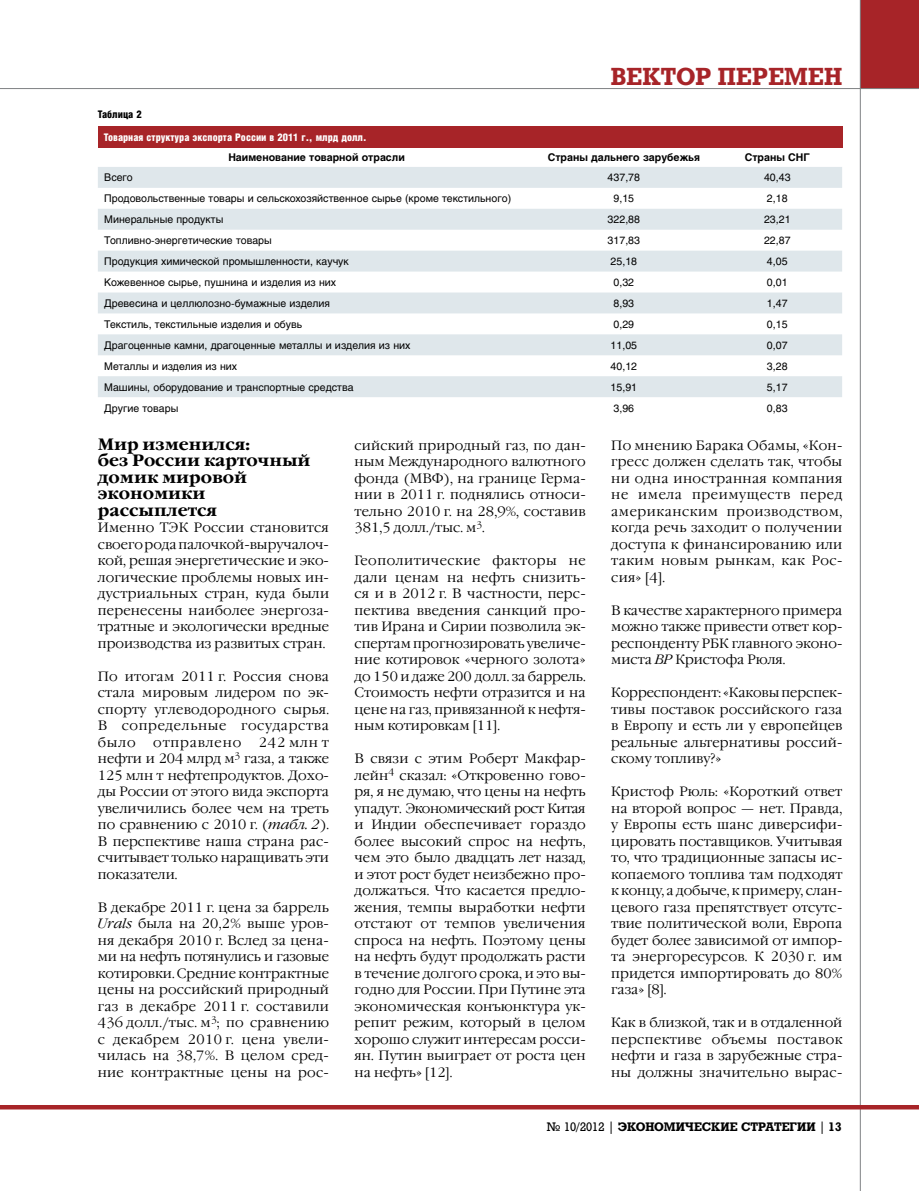
<style>
.page{position:relative;width:919px;height:1191px;background:#fff}
.page>*{position:absolute;margin:0;border:0;box-sizing:border-box;transform-origin:0 0}
.t1{font:700 24px "Rodeo";color:#a72428}
.t2{font:700 16.5px/16.5px "Garamond C";color:#000}
.t3{font:300 13.5px/16.5px "Garamond C";letter-spacing:.01em;color:#000;text-align:justify}
.t4{font:300 13.5px "Garamond C";letter-spacing:.065em;color:#000}
.t5{font:700 12px "Rodeo";color:#000}
.t6{font:12px "Rodeo";color:#000}
.t7{font:10.5px "Helios";color:#000}
.t8{font:700 10.5px "Helios";color:#000}
.t9{font:900 10.5px "Helios Cond";color:#fff}
.t10{font:900 10.5px "Helios Cond";color:#000}
.s1{font-style:italic}
.s2{font-weight:700}
.s3{font-weight:400}
</style>
<div class="page">
<div style="left:859px;top:0;width:59px;height:89px;background:#a72428"></div>
<hr style="left:0;top:88px;width:918px;height:1px;background:#808284">
<hr style="left:859px;top:0;width:1px;height:1191px;background:#808284">
<hr style="left:0;top:1105px;width:918px;height:4px;background:#a72428">
<div style="left:98px;top:126px;width:744px;height:22px;background:#a72428"></div>
<svg style="left:98px;top:167px;width:744px;height:230px;fill:#dfe7eb"></svg>
<p class="t10" style="left:98px;top:109px;width:45px">Таблица 2</p>
<p class="t9" style="left:104px;top:132px;width:264px">Товарная структура экспорта России в 2011 г., млрд долл.</p>
<h1 class="t1" style="left:610px;top:62px;width:34px">ВЕКТОР</h1>
<h1 class="t1" style="left:717px;top:62px;width:19px">ПЕРЕМЕН</h1>
<p class="t8" style="left:228px;top:151px;width:178px">Наименование товарной отрасли</p>
<p class="t8" style="left:547px;top:151px;width:154px">Страны дальнего зарубежья</p>
<p class="t8" style="left:744px;top:151px;width:67px">Страны СНГ</p>
<p class="t7" style="left:104px;top:171px;width:30px">Всего</p>
<p class="t7" style="left:607px;top:171px;width:34px">437,78</p>
<p class="t7" style="left:764px;top:171px;width:28px">40,43</p>
<p class="t7" style="left:104px;top:192px;width:408px">Продовольственные товары и сельскохозяйственное сырье (кроме текстильного)</p>
<p class="t7" style="left:613px;top:192px;width:22px">9,15</p>
<p class="t7" style="left:766px;top:192px;width:22px">2,18</p>
<p class="t7" style="left:104px;top:213px;width:121px">Минеральные продукты</p>
<p class="t7" style="left:607px;top:213px;width:34px">322,88</p>
<p class="t7" style="left:764px;top:213px;width:28px">23,21</p>
<p class="t7" style="left:104px;top:234px;width:169px">Топливно-энергетические товары</p>
<p class="t7" style="left:607px;top:234px;width:34px">317,83</p>
<p class="t7" style="left:764px;top:234px;width:28px">22,87</p>
<p class="t7" style="left:104px;top:255px;width:246px">Продукция химической промышленности, каучук</p>
<p class="t7" style="left:610px;top:255px;width:28px">25,18</p>
<p class="t7" style="left:766px;top:255px;width:22px">4,05</p>
<p class="t7" style="left:104px;top:276px;width:233px">Кожевенное сырье, пушнина и изделия из них</p>
<p class="t7" style="left:613px;top:276px;width:22px">0,32</p>
<p class="t7" style="left:766px;top:276px;width:22px">0,01</p>
<p class="t7" style="left:104px;top:297px;width:227px">Древесина и целлюлозно-бумажные изделия</p>
<p class="t7" style="left:613px;top:297px;width:22px">8,93</p>
<p class="t7" style="left:766px;top:297px;width:22px">1,47</p>
<p class="t7" style="left:104px;top:318px;width:200px">Текстиль, текстильные изделия и обувь</p>
<p class="t7" style="left:613px;top:318px;width:22px">0,29</p>
<p class="t7" style="left:766px;top:318px;width:22px">0,15</p>
<p class="t7" style="left:104px;top:339px;width:308px">Драгоценные камни, драгоценные металлы и изделия из них</p>
<p class="t7" style="left:610px;top:339px;width:28px">11,05</p>
<p class="t7" style="left:766px;top:339px;width:22px">0,07</p>
<p class="t7" style="left:104px;top:360px;width:134px">Металлы и изделия из них</p>
<p class="t7" style="left:610px;top:360px;width:28px">40,12</p>
<p class="t7" style="left:766px;top:360px;width:22px">3,28</p>
<p class="t7" style="left:104px;top:381px;width:251px">Машины, оборудование и транспортные средства</p>
<p class="t7" style="left:610px;top:381px;width:28px">15,91</p>
<p class="t7" style="left:766px;top:381px;width:22px">5,17</p>
<p class="t7" style="left:104px;top:402px;width:76px">Другие товары</p>
<p class="t7" style="left:613px;top:402px;width:22px">3,96</p>
<p class="t7" style="left:766px;top:402px;width:22px">0,83</p>
<p class="t2" style="left:98px;top:436px;width:214px">Мир изменился:<br>без России карточный домик мировой экономики рассыплется</p>
<p class="t3" style="left:98px;top:520px;width:233px">Именно ТЭК России становится своего рода палочкой-выручалоч&shy;кой, решая энергетические и эко&shy;логические проблемы новых ин&shy;дустриальных стран, куда были перенесены наиболее энергоза&shy;тратные и экологиче-ски вредные производства из развитых стран.</p>
<p class="t3" style="left:98px;top:668px;width:233px">По итогам 2011 г. Россия снова стала мировым лидером по эк&shy;спорту углеводородного сырья.<br>В сопредельные государст-ва было</p>
<p class="t3" style="left:98px;top:734px;width:233px;text-indent:161px">242 млн т нефти и 204 млрд м<sup>3</sup> газа, а также 125 млн т нефтепродуктов. Дохо&shy;ды России от этого вида экспорта увеличились более чем на треть по сравнению с 2010 г. (<span class="s1">табл. 2</span>).<br>В перспективе наша страна рас&shy;считывает только наращивать эти показатели.</p>
<p class="t3" style="left:98px;top:899px;width:233px">В декабре 2011 г. цена за баррель <span class="s1">Urals</span> была на 20,2% выше уров&shy;ня декабря 2010 г. Вслед за цена&shy;ми на нефть потянулись и газовые котировки. Средние контрактные цены на российский природный газ в декабре 2011 г. составили 436 долл./тыс. м<sup>3</sup>; по сравнению с декабрем 2010 г. цена увели&shy;чилась на 38,7%. В целом сред&shy;ние контрактные цены на рос-</p>
<p class="t4" style="left:153px;top:734px;width:89px">отправлено</p>
<p class="t3" style="left:354px;top:437px;width:233px">сийский природный газ, по дан&shy;ным Международного валютного фонда (МВФ), на границе Герма&shy;нии в 2011 г. поднялись относи&shy;тельно 2010 г. на 28,9%, составив 381,5 долл./тыс. м<sup>3</sup>.</p>
<p class="t3" style="left:354px;top:553px;width:233px">Геополитические факторы не дали ценам на нефть снизить&shy;ся и в 2012 г. В частности, перс&shy;пектива введения санкций про&shy;тив Ирана и Сирии позволила эк&shy;спертам прогнозировать увеличе&shy;ние котировок «черного золота» до 150 и даже 200 долл. за баррель.<br>Стоимость нефти отразится и на цене на газ, привязанной к нефтя&shy;ным котировкам [11].</p>
<p class="t3" style="left:354px;top:751px;width:233px">В связи с этим Роберт Макфар&shy;лейн<sup>4</sup> сказал: «Откровенно гово&shy;ря, я не думаю, что цены на нефть упадут. Экономический рост Китая и Индии обеспечивает гораздо более высокий спрос на нефть, чем это было двадцать лет назад, и этот рост будет неизбежно про&shy;должаться. Что касается предло&shy;жения, темпы выработки нефти отстают от темпов увеличения спроса на нефть. По-этому цены на нефть будут продолжать расти в течение долгого срока, и это вы&shy;годно для России. При Путине эта экономическая конъюнктура ук&shy;репит режим, который в целом хорошо служит интересам росси&shy;ян. Путин выиграет от роста цен на нефть» [12].</p>
<p class="t3" style="left:611px;top:437px;width:233px">По мнению Барака Обамы, «Кон&shy;гресс должен сделать так, чтобы ни одна иностранная компания не имела преимуществ перед американским производством, когда речь заходит о получении доступа к финансированию или таким новым рынкам, как Рос&shy;сия» [4].</p>
<p class="t3" style="left:611px;top:602px;width:233px">В качестве характерного примера можно также привести ответ кор&shy;респонденту РБК главного эконо&shy;миста <span class="s1">BP</span> Кристофа Рюля.</p>
<p class="t3" style="left:611px;top:685px;width:233px">Корреспондент: «Каковы перспек&shy;тивы поставок российского газа в Европу и есть ли у европейцев реальные альтернативы россий&shy;скому топливу?»</p>
<p class="t3" style="left:611px;top:784px;width:233px">Кристоф Рюль: «Короткий ответ на второй вопрос — нет. Правда, у Европы есть шанс диверсифи&shy;цировать поставщиков. Учитывая то, что традиционные запасы ис&shy;копаемого топлива там подходят к концу, а добыче, к примеру, слан&shy;цевого газа препятствует отсутс&shy;твие политической воли, Европа будет более зависимой от импор&shy;та энергоресурсов. К 2030 г. им придется импортировать до 80% газа» [8].</p>
<p class="t3" style="left:611px;top:1015px;width:233px">Как в близкой, так и в отдаленной перспективе объемы поставок нефти и газа в зарубежные стра&shy;ны должны значительно вырас-</p>
<p class="t6" style="left:547px;top:1120px;width:91px">№ 10/2012 | <span class="s2">ЭКОНОМ</span></p>
<p class="t5" style="left:675px;top:1119px;width:166px">ИЧЕСКИЕ СТРАТЕГИИ <span class="s3">|</span> 13</p>
</div>
